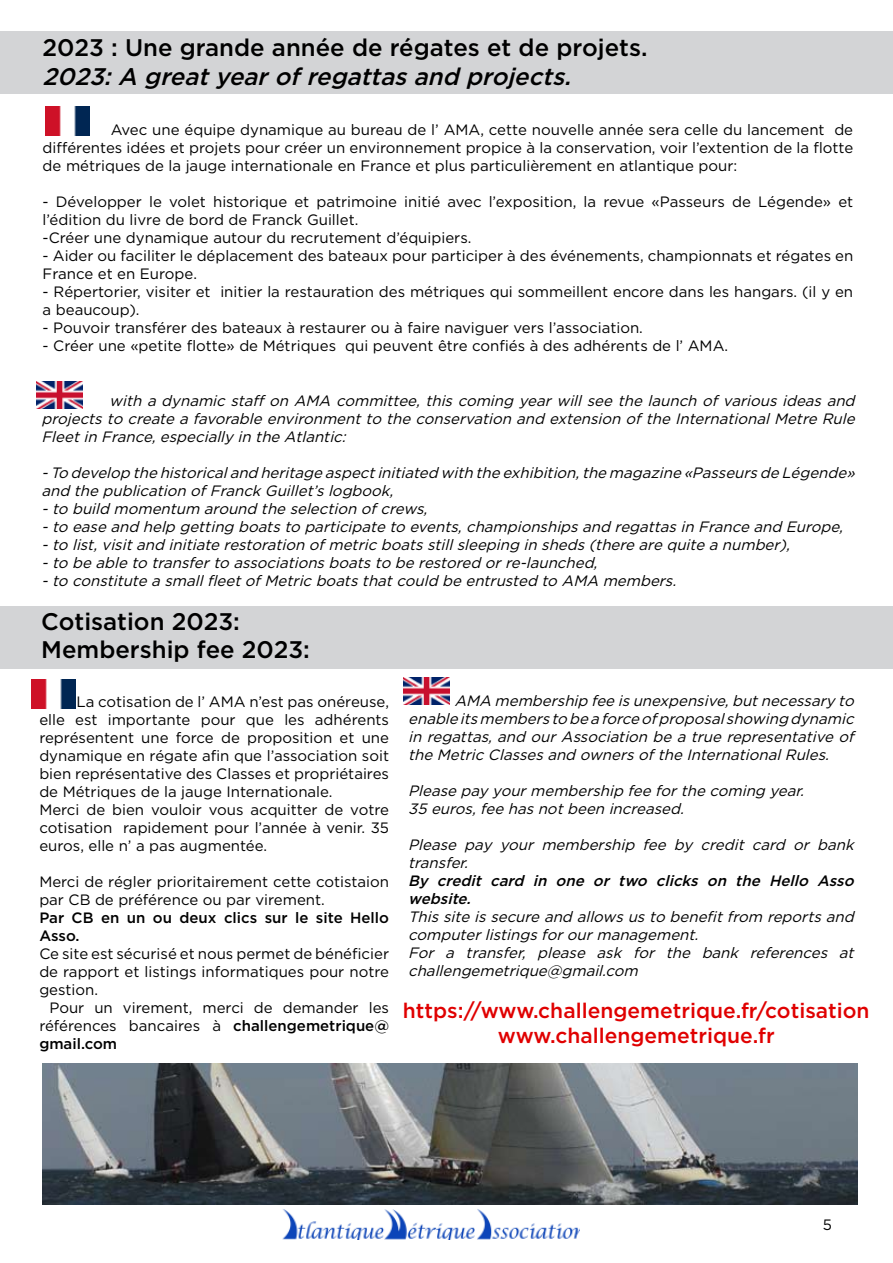
<style>
.page{position:relative;width:893px;height:1263px;background:#fff}
.page>*{position:absolute;margin:0;border:0;box-sizing:border-box;transform-origin:0 0}
.t1{font:500 24px/28.8px "Gotham";color:#000}
.t2{font:italic 500 24px "Gotham";color:#000}
.t3{font:500 21px/25.2px "Gotham";color:#e00000;text-align:center}
.t4{font:15px/18px "Gotham";color:#000}
.t5{font:italic 15px/18px "Gotham";color:#000}
.t6{font:italic 500 15px/18px "Gotham";color:#000}
.t7{font:500 15px/18px "Gotham";color:#000}
.s1{font-weight:500}
</style>
<div class="page">
<img style="left:404px;top:677px;width:46px;height:28px">
<img style="left:32px;top:679px;width:43px;height:29px">
<div style="left:0;top:607px;width:893px;height:62px;background:#d3d4d6"></div>
<div style="left:0;top:31px;width:893px;height:62px;background:#d3d4d6"></div>
<img style="left:46px;top:106px;width:43px;height:29px">
<img style="left:37px;top:381px;width:46px;height:28px">
<img style="left:282px;top:1209px;width:298px;height:30px">
<img style="left:43px;top:1063px;width:815px;height:142px">
<h1 class="t1" style="left:43px;top:33px;width:606px">2023 : Une grande année de régates et de projets.</h1>
<h1 class="t2" style="left:43px;top:61px;width:537px">2023:A greatyearofregattasand projects.</h1>
<p class="t4" style="left:43px;top:121px;width:812px;text-align:justify;text-indent:68px">Avec une équipe dynamique au bureau de l’ AMA, cette nouvelle année sera celle du lancement de différentes idées et projets pour créer un environnement propice à la conservation, voir l’extention de la flotte de métriques de la jauge internationale en France et plus particulièrement en atlantique pour:</p>
<p class="t4" style="left:43px;top:193px;width:812px">- Développer le volet historique et patrimoine initié avec l’exposition, la revue «Passeurs de Légende» et l’édition du livre de bord de Franck Guillet.<br>-Créer une dynamique autour du recrutement d’équipiers.</p>
<p class="t4" style="left:43px;top:247px;width:812px">- Aider ou faciliter le déplacement des bateaux pour participer à des événements, championnats et régates en<br>France et en Europe.</p>
<p class="t4" style="left:43px;top:283px;width:812px">- Répertorier, visiter et initier la restauration des métriques qui sommeillent encore dans les hangars. (il y en a beaucoup).</p>
<p class="t4" style="left:43px;top:319px;width:602px">- Pouvoir transférer des bateaux à restaurer ou à faire naviguer vers l’association.</p>
<p class="t4" style="left:43px;top:337px;width:687px">- Créer une «petite flotte» de Métriques qui peuvent être confiés à des adhérents de l’ AMA.</p>
<p class="t5" style="left:41px;top:391px;width:819px;text-align:justify;text-indent:68px">with a dynamic staff on AMA committee, this coming year will see the launch of various ideas and projectsto create a favorable environmentto the conservation and extension ofthe InternationalMetre Rule Fleetin France,especially in the Atlantic:</p>
<p class="t5" style="left:41px;top:463px;width:819px">-To develop the historicaland heritage aspectinitiated with the exhibition,the magazine «Passeursde Légende» and the publication ofFranckGuillet’slogbook,<br>-to build momentum around the selection ofcrews,<br>-to ease and help getting boatsto participate to events,championshipsand regattasin France and Europe, -to list,visitand initiate restoration ofmetricboatsstillsleeping in sheds(there are quite a number),<br>-to be able to transferto associationsboatsto be restored orre-launched,<br>-to constitute a smallfleetofMetricboatsthatcould be entrusted to AMA members.</p>
<h1 class="t1" style="left:41px;top:606px;width:270px">Cotisation 2023:<br>Membership fee 2023:</h1>
<p class="t4" style="left:39px;top:693px;width:351px;text-indent:37px">La cotisation de l’ AMA n’est pas onéreuse, elle est importante pour que les adhérents représentent une force de proposition et une dynamique en régate afin que l’association soit bien représentative des Classes et propriétaires de Métriques de la jauge Internationale.<br>Merci de bien vouloir vous acquitter de votre cotisation rapidement pour l’année à venir. 35 euros, elle n’ a pas augmentée.</p>
<p class="t4" style="left:39px;top:873px;width:351px">Merci de régler prioritairement cette cotistaion par CB de préférence ou par virement.</p>
<p class="t7" style="left:39px;top:909px;width:351px">Par CB en un ou deux clics sur le site Hello<br>Asso.</p>
<p class="t4" style="left:39px;top:945px;width:351px;text-align:justify">Ce site est sécurisé et nous permet de bénéficier de rapport et listings informatiques pour notre gestion.</p>
<p class="t4" style="left:39px;top:999px;width:351px;text-align:justify;text-indent:10px">Pour un virement, merci de demander les références bancaires à <span class="s1">challengemetrique@ gmail.com</span></p>
<p class="t5" style="left:408px;top:692px;width:452px;text-align:justify;text-indent:46px">AMA membership fee isunexpensive,butnecessary to enable itsmembersto be a force ofproposalshowing dynamic in regattas,and ourAssociation be a true representative of the MetricClassesand ownersofthe InternationalRules.</p>
<p class="t5" style="left:408px;top:782px;width:402px">Please pay yourmembership fee forthe coming year.<br>35 euros,fee hasnotbeen increased.</p>
<p class="t5" style="left:408px;top:836px;width:451px">Please pay your membership fee by credit card or bank transfer.</p>
<p class="t6" style="left:408px;top:872px;width:452px">By credit card in one or two clicks on the Hello Asso website.</p>
<p class="t5" style="left:408px;top:908px;width:452px">Thissite issecure and allowsusto benefitfrom reportsand computerlistingsforourmanagement.<br>For a transfer, please ask for the bank references at challengemetrique@gmail.com</p>
<h2 class="t3" style="left:403px;top:997px;width:468px">https://www.challengemetrique.fr/cotisation www.challengemetrique.fr</h2>
<p class="t4" style="left:823px;top:1216px;width:11px">5</p>
</div>
